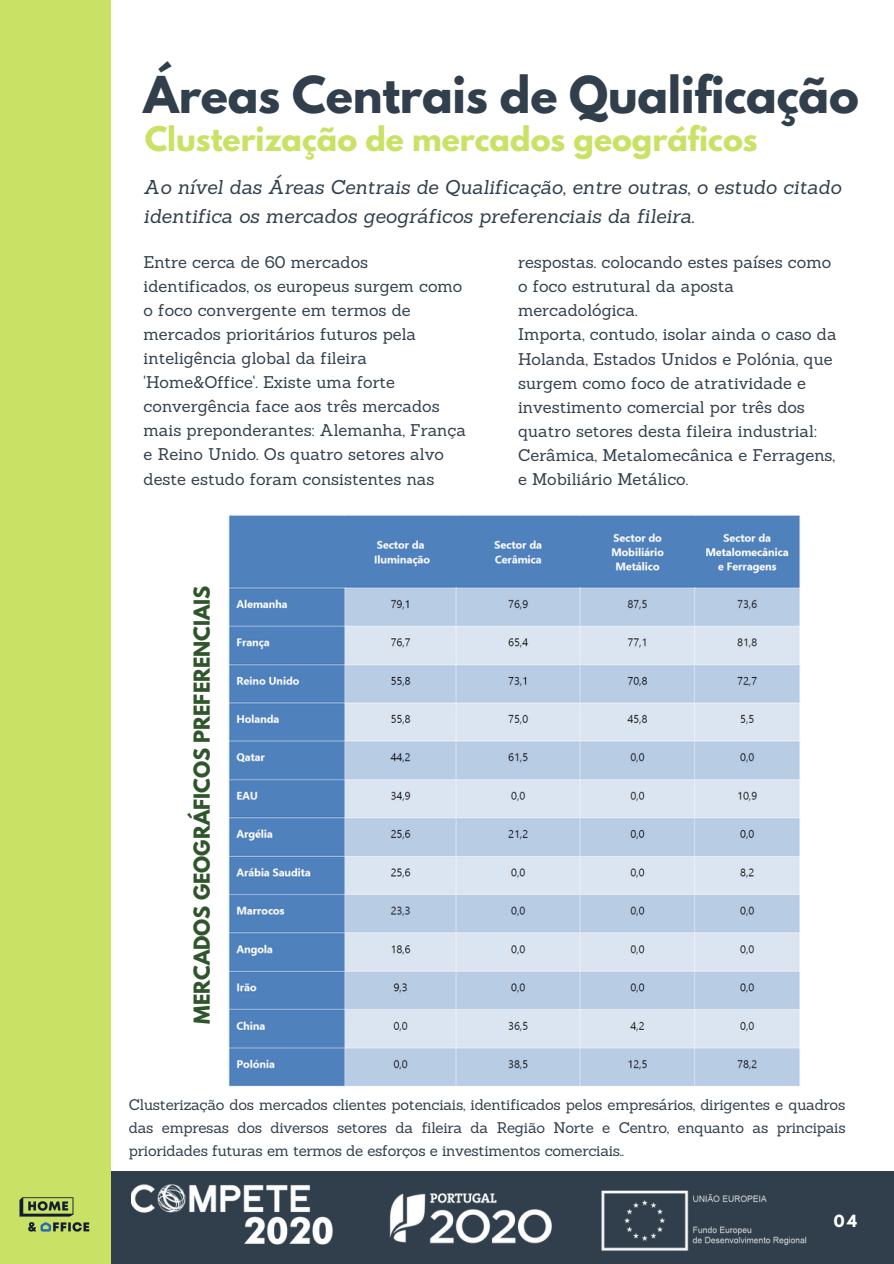
<style>
.page{position:relative;width:894px;height:1264px;background:#fff}
.page>*{position:absolute;margin:0;border:0;box-sizing:border-box;transform-origin:0 0}
.t1{font:700 45px "League Spartan";letter-spacing:-.005em;color:#303f4b}
.t2{font:700 30px "League Spartan";color:#c9e265}
.t3{font:italic 19.5px/29.2px "Sanchez";color:#303f4b}
.t4{font:700 19.5px "League Spartan";color:#2f552b}
.t5{font:16.5px/24px "Sanchez";color:#303f4b}
.t6{font:15px/22.5px "Sanchez";letter-spacing:-.02em;color:#303f4b;text-align:justify}
.t7{font:700 14.85px "League Spartan";color:#fff}
</style>
<div class="page">
<div style="left:0;top:1171px;width:893px;height:92px;background:#303f4b"></div>
<div style="left:0;top:0;width:110px;height:1263px;background:#c9e265"></div>
<img style="left:131px;top:1184px;width:676px;height:67px">
<img style="left:19px;top:1197px;width:71px;height:35px">
<img style="left:228px;top:515px;width:572px;height:572px">
<h1 class="t1" style="left:143px;top:72px;width:716px">Áreas Centrais de Qualificação</h1>
<h2 class="t2" style="left:145px;top:124px;width:614px">Clusterização de mercados geográficos</h2>
<p class="t3" style="left:143px;top:172px;width:699px">Ao nível das Áreas Centrais de Qualificação, entre outras, o estudo citado identifica os mercados geográficos preferenciais da fileira.</p>
<p class="t5" style="left:143px;top:250px;width:324px">Entre cerca de 60 mercados identificados, os europeus surgem como o foco convergente em termos de mercados prioritários futuros pela inteligência global da fileira 'Home&amp;Office'. Existe uma forte convergência face aos três mercados mais preponderantes: Alemanha, França e Reino Unido. Os quatro setores alvo deste estudo foram consistentes nas</p>
<p class="t5" style="left:518px;top:250px;width:320px">respostas. colocando estes países como o foco estrutural da aposta mercadológica.<br>Importa, contudo, isolar ainda o caso da Holanda, Estados Unidos e Polónia, que surgem como foco de atratividade e investimento comercial por três dos quatro setores desta fileira industrial:<br>Cerâmica, Metalomecânica e Ferragens, e Mobiliário Metálico.</p>
<p class="t4" style="left:192px;top:1023px;width:439px;rotate:-90deg">MERCADOS GEOGRÁFICOS PREFERENCIAIS</p>
<p class="t6" style="left:129px;top:1093px;width:718px">Clusterização dos mercados clientes potenciais, identificados pelos empresários, dirigentes e quadros das empresas dos diversos setores da fileira da Região Norte e Centro, enquanto as principais prioridades futuras em termos de esforços e investimentos comerciais..</p>
<p class="t7" style="left:833px;top:1213px;width:24px">04</p>
</div>
